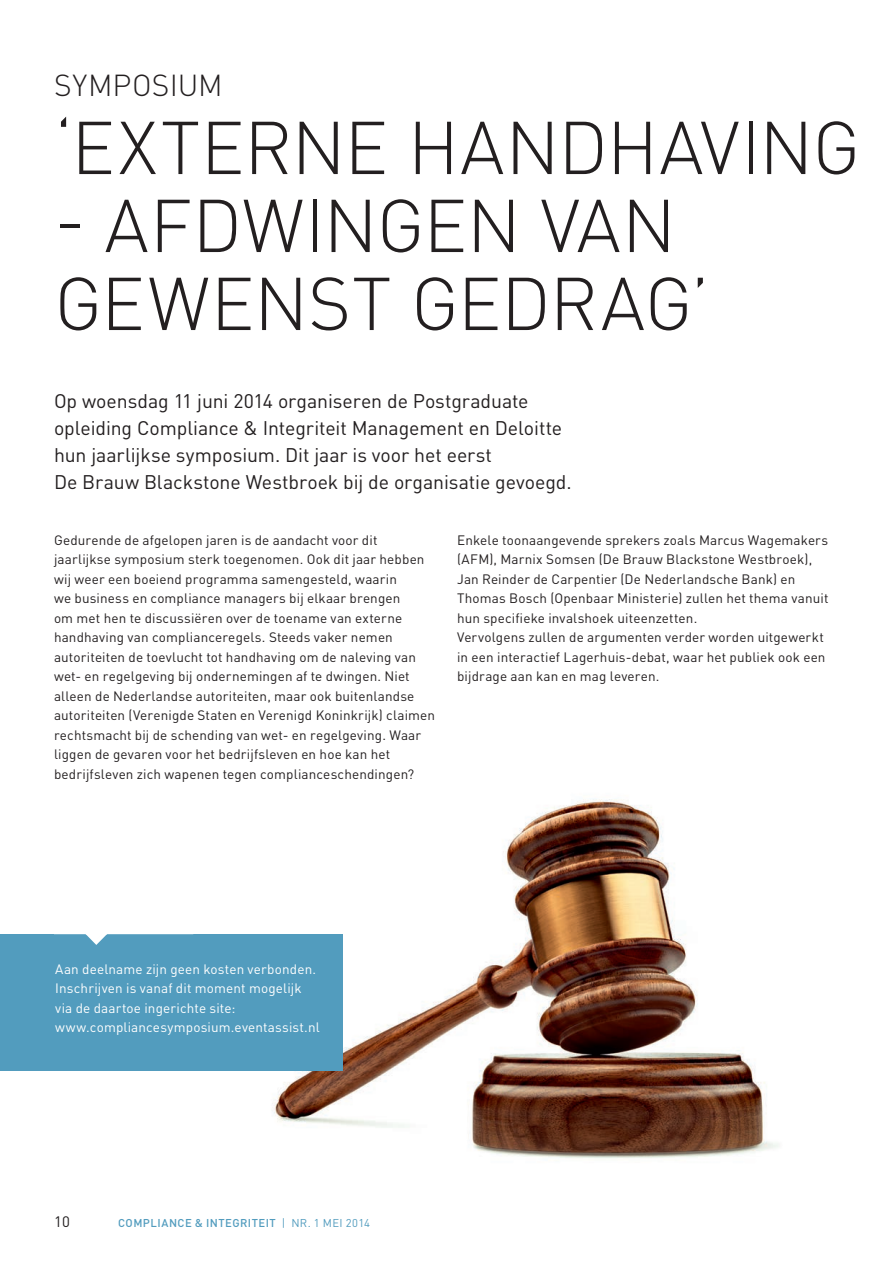
<style>
.page{position:relative;width:893px;height:1263px;background:#fff}
.page>*{position:absolute;margin:0;border:0;box-sizing:border-box;transform-origin:0 0}
.t1{font:300 73.5px/78px "DINOT";letter-spacing:-.005em;color:#231f20}
.t2{font:300 30px "DINOT";letter-spacing:.01em;color:#231f20}
.t3{font:19.5px/27px "DINOT";letter-spacing:-.005em;color:#231f20}
.t4{font:15px "DINOT";color:#231f20}
.t5{font:13.5px/19.5px "DINOT";letter-spacing:.01em;color:#231f20}
.t6{font:13.5px/19.5px "DINOT";letter-spacing:.01em;color:#fff}
.t7{font:500 11.25px "DINOT";letter-spacing:.045em;color:#529cbe}
.s1{font-weight:400}
</style>
<div class="page">
<hr style="left:892px;top:0;width:1px;height:1263px;background:#529cbe">
<img style="left:260px;top:799px;width:519px;height:359px">
<div style="left:0;top:935px;width:342px;height:136px;background:#529cbe"></div>
<svg style="left:50px;top:934px;width:148px;height:11px"></svg>
<h2 class="t2" style="left:54px;top:65px;width:170px">SYMPOSIUM</h2>
<h1 class="t1" style="left:54px;top:105px;width:808px">‘EXTERNE HANDHAVING</h1>
<h1 class="t1" style="left:54px;top:183px;width:657px">- AFDWINGEN VAN<br>GEWENST GEDRAG’</h1>
<h3 class="t3" style="left:54px;top:387px;width:519px">Op woensdag 11 juni 2014 organiseren de Postgraduate opleiding Compliance &amp; Integriteit Management en Deloitte hun jaarlijkse symposium. Dit jaar is voor het eerst<br>De Brauw Blackstone Westbroek bij de organisatie gevoegd.</h3>
<p class="t5" style="left:54px;top:529px;width:383px">Gedurende de afgelopen jaren is de aandacht voor dit jaarlijkse symposium sterk toegenomen. Ook dit jaar hebben wij weer een boeiend programma samengesteld, waarin<br>we business en compliance managers bij elkaar brengen<br>om met hen te discussiëren over de toename van externe handhaving van complianceregels. Steeds vaker nemen autoriteiten de toevlucht tot handhaving om de naleving van wet- en regelgeving bij ondernemingen af te dwingen. Niet alleen de Nederlandse autoriteiten, maar ook buitenlandse autoriteiten (Verenigde Staten en Verenigd Koninkrijk) claimen rechtsmacht bij de schending van wet- en regelgeving. Waar liggen de gevaren voor het bedrijfsleven en hoe kan het bedrijfsleven zich wapenen tegen complianceschendingen?</p>
<p class="t5" style="left:457px;top:529px;width:373px">Enkele toonaangevende sprekers zoals Marcus Wagemakers (AFM), Marnix Somsen (De Brauw Blackstone Westbroek), Jan Reinder de Carpentier (De Nederlandsche Bank) en Thomas Bosch (Openbaar Ministerie) zullen het thema vanuit hun specifieke invalshoek uiteenzetten.<br>Vervolgens zullen de argumenten verder worden uitgewerkt in een interactief Lagerhuis-debat, waar het publiek ook een bijdrage aan kan en mag leveren.</p>
<p class="t6" style="left:55px;top:958px;width:266px">Aan deelname zijn geen kosten verbonden.<br>Inschrijven is vanaf dit moment mogelijk via de daartoe ingerichte site: www.compliancesymposium.eventassist.nl</p>
<p class="t4" style="left:54px;top:1211px;width:17px">10</p>
<p class="t7" style="left:118px;top:1215px;width:253px">COMPLIANCE &amp; INTEGRITEIT <span class="s1">| NR. 1 MEI 2014</span></p>
</div>
